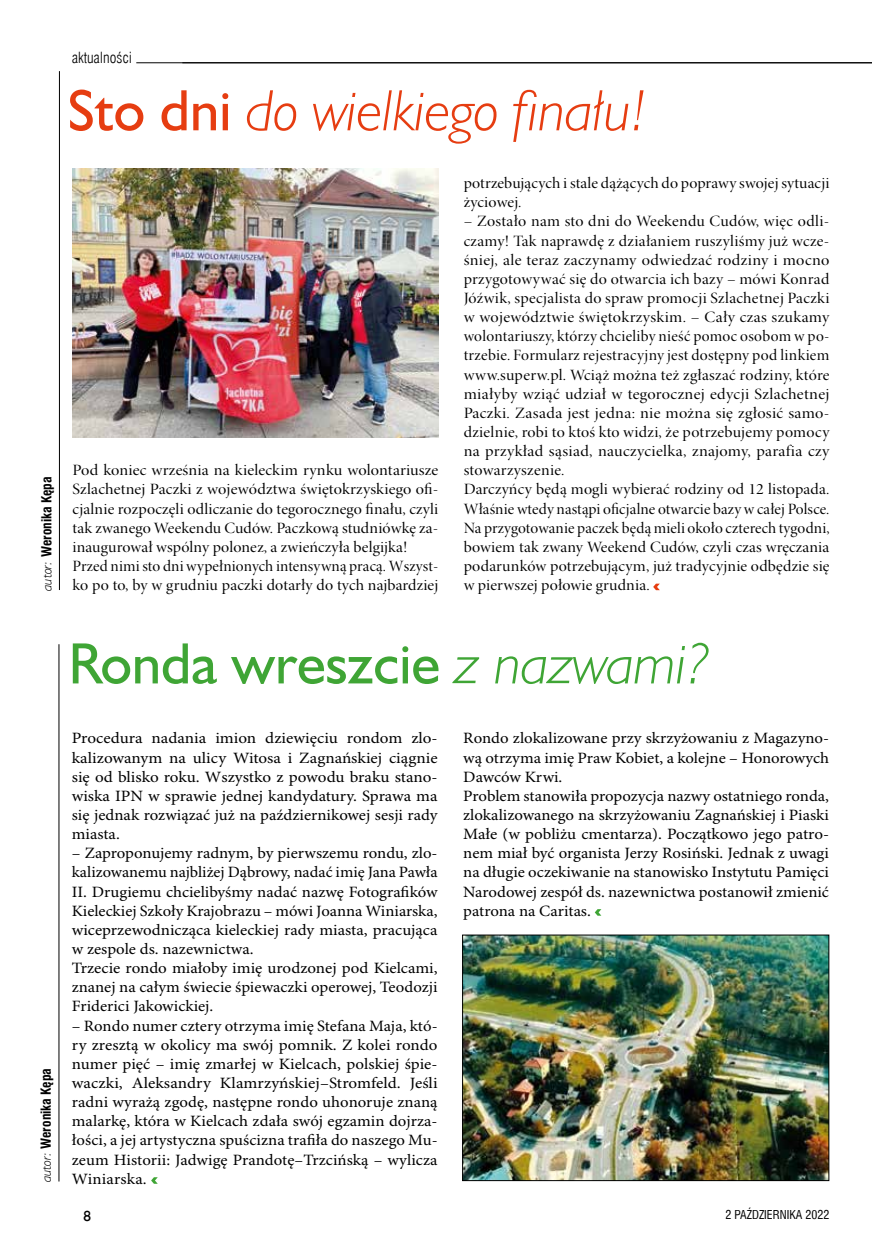
<style>
.page{position:relative;width:872px;height:1234px;background:#fff}
.page>*{position:absolute;margin:0;border:0;box-sizing:border-box;transform-origin:0 0}
.t1{font:italic 58.5px "Humanst 521 Lt EUX";color:#e63d11}
.t2{font:58.5px "Humanst 521 EUX";color:#3fa535}
.t3{font:15.75px/19.2px "Minion Pro";color:#000;scale:1.06 1}
.t4{font:15.75px/19.2px "Minion Pro Disp";letter-spacing:.01em;color:#000;scale:1.07 1}
.t5{font:15.75px/19.2px "Minion Pro Disp";letter-spacing:.01em;color:#000;scale:1.09 1}
.t6{font:15.75px/19.2px "Minion Pro";color:#000;text-align:justify;scale:1.09 1}
.t7{font:15.75px/19.2px "Minion Pro Disp";letter-spacing:.01em;color:#000;scale:1.06 1}
.t8{font:15px "Swis 721 Lt Cn EUX";color:#000}
.t9{font:15px "Humanst 521 EUX";color:#000}
.t10{font:700 13.5px "Swis 721 Cn EUX";color:#000}
.t11{font:12px "Swis 721 Cn EUX";color:#000}
.s1{font-family:"Humanst 521 Lt EUX";font-weight:400;font-style:italic}
.s2{font-family:"Humanst 521 EUX";font-style:normal}
.s3{font-family:"Humanst 521 Lt EUX";font-style:italic}
</style>
<div class="page">
<hr style="left:136px;top:62px;width:736px;height:1px;background:#000">
<img style="left:72px;top:169px;width:366px;height:268px">
<img style="left:464px;top:936px;width:363px;height:242px">
<div style="left:462px;top:934px;width:367px;height:246px;border:1px solid #000"></div>
<svg style="left:653px;top:583px;width:7px;height:7px"></svg>
<hr style="left:59px;top:71px;width:1px;height:519px;background:#000">
<hr style="left:59px;top:644px;width:1px;height:537px;background:#000">
<svg style="left:151px;top:1177px;width:7px;height:6px"></svg>
<svg style="left:595px;top:909px;width:6px;height:6px"></svg>
<p class="t10" style="left:38px;top:590px;width:115px;rotate:-90deg"><span class="s1">autor:</span> Weronika Kępa</p>
<p class="t8" style="left:72px;top:49px;width:61px">aktualności</p>
<h1 class="t1" style="left:68px;top:75px;width:579px"><span class="s2">Sto dni</span> do wielkiego finału!</h1>
<p class="t5" style="left:73px;top:461px;width:337px">Pod koniec września na kieleckim rynku wolontariusze Szlachetnej Paczki z województwa świętokrzyskiego ofi&shy;cjalnie rozpoczęli odliczanie do tegorocznego finału, czyli tak zwanego Weekendu Cudów. Paczkową studniówkę za&shy;inaugurował wspólny polonez, a zwieńczyła belgijka!<br>Przed nimi sto dni wypełnionych intensywną pracą. Wszyst&shy;ko po to, by w grudniu paczki dotarły do tych najbardziej</p>
<p class="t7" style="left:463px;top:174px;width:347px">potrzebujących istale dążących do poprawy swojej sytuacji życiowej.</p>
<p class="t4" style="left:463px;top:212px;width:343px">– Zostało nam sto dni do Weekendu Cudów, więc odli&shy;czamy! Tak naprawdę z działaniem ruszyliśmy już wcze&shy;śniej, ale teraz zaczynamy odwiedzać rodziny i mocno przygotowywać się do otwarcia ich bazy – mówi Konrad Jóźwik, specjalista do spraw promocji Szlachetnej Paczki w województwie świętokrzyskim. – Cały czas szukamy wolontariuszy, którzy chcieliby nieść pomoc osobom w po&shy;trzebie. Formularz rejestracyjny jest dostępny pod linkiem www.superw.pl. Wciąż można też zgłaszać rodziny, które miałyby wziąć udział w tegorocznej edycji Szlachetnej Paczki. Zasada jest jedna: nie można się zgłosić samo&shy;dzielnie, robi to ktoś kto widzi, że potrzebujemy pomocy na przykład sąsiad, nauczycielka, znajomy, parafia czy stowarzyszenie.<br>Darczyńcy będą mogli wybierać rodziny od 12 listopada.<br>Właśnie wtedy nastąpi oficjalne otwarcie bazy wcałej Polsce.<br>Na przygotowanie paczek będą mieli około czterech tygodni, bowiem tak zwany Weekend Cudów, czyli czas wręczania podarunków potrzebującym, już tradycyjnie odbędzie się</p>
<p class="t7" style="left:463px;top:576px;width:177px">w pierwszej połowie grudnia.</p>
<h1 class="t2" style="left:69px;top:627px;width:641px">Ronda wreszcie <span class="s3">z nazwami?</span></h1>
<p class="t10" style="left:38px;top:1181px;width:115px;rotate:-90deg"><span class="s1">autor:</span> Weronika Kępa</p>
<p class="t6" style="left:72px;top:729px;width:337px">Procedura nadania imion dziewięciu rondom zlo&shy;kalizowanym na ulicy Witosa i Zagnańskiej ciągnie się od blisko roku. Wszystko z powodu braku stano&shy;wiska IPN w sprawie jednej kandydatury. Sprawa ma się jednak rozwiązać już na październikowej sesji rady miasta.</p>
<p class="t3" style="left:72px;top:844px;width:347px">– Zaproponujemy radnym, by pierwszemu rondu, zlo&shy;kalizowanemu najbliżej Dąbrowy, nadać imię Jana Pawła II. Drugiemu chcielibyśmy nadać nazwę Fotografików Kieleckiej Szkoły Krajobrazu – mówi Joanna Winiarska, wiceprzewodnicząca kieleckiej rady miasta, pracująca w zespole ds. nazewnictwa.<br>Trzecie rondo miałoby imię urodzonej pod Kielcami, znanej na całym świecie śpiewaczki operowej, Teodozji Friderici Jakowickiej.</p>
<p class="t3" style="left:72px;top:1016px;width:346px;text-align:justify">– Rondo numer cztery otrzyma imię Stefana Maja, któ&shy;ry zresztą w okolicy ma swój pomnik. Z kolei rondo numer pięć – imię zmarłej w Kielcach, polskiej śpie&shy;waczki, Aleksandry Klamrzyńskiej–Stromfeld. Jeśli radni wyrażą zgodę, następne rondo uhonoruje znaną malarkę, która w Kielcach zdała swój egzamin dojrza&shy;łości, a jej artystyczna spuścizna trafiła do naszego Mu&shy;zeum Historii: Jadwigę Prandotę–Trzcińską – wylicza Winiarska.</p>
<p class="t3" style="left:463px;top:729px;width:347px">Rondo zlokalizowane przy skrzyżowaniu z Magazyno&shy;wą otrzyma imię Praw Kobiet, a kolejne – Honorowych Dawców Krwi.<br>Problem stanowiła propozycja nazwy ostatniego ronda, zlokalizowanego na skrzyżowaniu Zagnańskiej i Piaski Małe (w pobliżu cmentarza). Początkowo jego patro&shy;nem miał być organista Jerzy Rosiński. Jednak z uwagi na długie oczekiwanie na stanowisko Instytutu Pamięci Narodowej zespół ds. nazewnictwa postanowił zmienić patrona na Caritas.</p>
<p class="t9" style="left:83px;top:1206px;width:9px">8</p>
<p class="t11" style="left:725px;top:1206px;width:105px">2 PAŹDZIERNIKA 2022</p>
</div>
